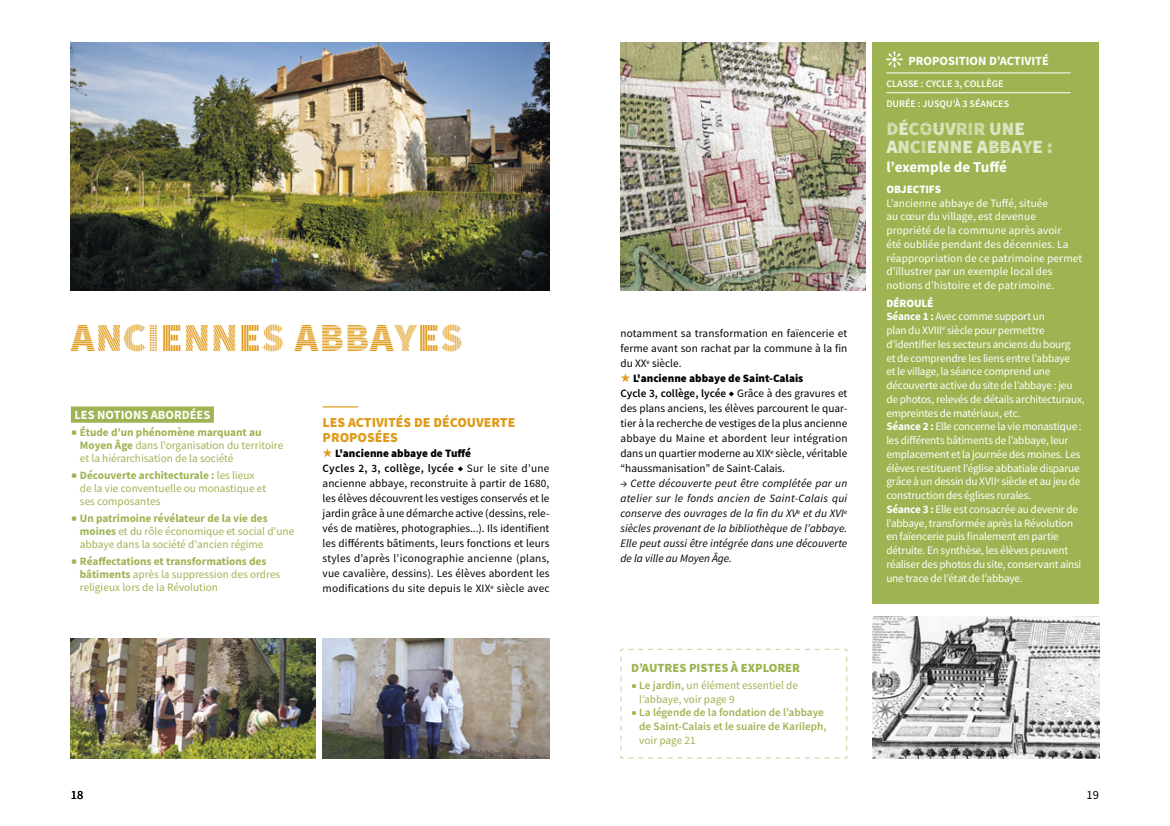
<style>
.page{position:relative;width:1170px;height:826px;background:#fff}
.page>*{position:absolute;margin:0;border:0;box-sizing:border-box;transform-origin:0 0}
.t1{font:40px "Source Sans Pro DISPLAY";letter-spacing:.02em;color:#df9b1b}
.t2{font:18.75px/18.8px "Source Sans Pro DISPLAY";color:#fff}
.t3{font:700 15px "Source Sans Pro";color:#fff}
.t4{font:900 13.75px/15px "Source Sans Pro";color:#df9b1b}
.t5{font:700 12.5px "Source Sans Pro";color:#fff}
.t6{font:900 12.5px "Source Sans Pro";color:#9eb452}
.t7{font:12.5px "Source Sans Pro";color:#000}
.t8{font:11.25px/15px "Source Sans Pro";color:#000}
.t9{font:11.25px/13.8px "Source Sans Pro";letter-spacing:-.015em;color:#fff}
.t10{font:11.25px/13.1px "Source Sans Pro";color:#9eb452}
.t11{font:italic 11.25px/15px "Source Sans Pro";color:#000;text-align:justify}
.t12{font:11.25px/13.8px "Source Sans Pro";letter-spacing:.005em;color:#fff}
.t13{font:600 11.25px/13.8px "Source Sans Pro";color:#9eb452}
.t14{font:900 11.25px "Source Sans Pro";letter-spacing:-.01em;color:#fff}
.t15{font:600 10px/19.6px "Source Sans Pro";color:#fff}
.s1{font-weight:700}
.s2{color:#df9b1b}
.s3{font-weight:900}
.s4{font-weight:600}
.s5{font-weight:900;font-size:6.25px}
</style>
<div class="page">
<img style="left:71px;top:43px;width:478px;height:248px">
<div style="left:71px;top:406px;width:143px;height:17px;background:#9eb452"></div>
<hr style="left:322px;top:406px;width:36px;height:1px;background:#df9b1b">
<img style="left:71px;top:638px;width:244px;height:120px">
<img style="left:620px;top:43px;width:245px;height:248px">
<img style="left:322px;top:638px;width:227px;height:120px">
<img style="left:872px;top:617px;width:226px;height:141px">
<div style="left:872px;top:43px;width:226px;height:560px;background:#9eb452"></div>
<svg style="left:886px;top:51px;width:16px;height:16px"></svg>
<hr style="left:886px;top:73px;width:184px;height:1px;background:#fff">
<hr style="left:886px;top:92px;width:184px;height:1px;background:#fff">
<svg style="left:620px;top:648px;width:227px;height:111px"></svg>
<h1 class="t1" style="left:71px;top:317px;width:393px">ANCIENNES ABBAYES</h1>
<p class="t5" style="left:74px;top:406px;width:137px">LES NOTIONS ABORDÉES</p>
<p class="t10" style="left:80px;top:425px;width:205px"><span class="s1">Étude d’un phénomène marquant au<br>Moyen Âge</span> dans l'organisation du territoire et la hiérarchisation de la société</p>
<p class="t10" style="left:80px;top:468px;width:188px"><span class="s1">Découverte architecturale :</span> les lieux de la vie conventuelle ou monastique et ses composantes</p>
<p class="t10" style="left:80px;top:511px;width:216px"><span class="s1">Un patrimoine révélateur de la vie des moines</span> et du rôle économique et social d’une abbaye dans la société d'ancien régime</p>
<p class="t10" style="left:80px;top:554px;width:202px"><span class="s1">Réaffectations et transformations des bâtiments</span> après la suppression des ordres religieux lors de la Révolution</p>
<p class="t4" style="left:322px;top:415px;width:194px">LES ACTIVITÉS DE DÉCOUVERTE<br>PROPOSÉES</p>
<p class="t8" style="left:322px;top:446px;width:228px"><span class="s2">★</span> <span class="s3">L'ancienne abbaye de Tuffé<br></span><span class="s4">Cycles 2, 3, collège, lycée</span> <span class="s5">◆</span> Sur le site d'une ancienne abbaye, reconstruite à partir de 1680, les élèves découvrent les vestiges conservés et le jardin grâce à une démarche active (dessins, rele&shy;vés de matières, photographies...). Ils identifient les différents bâtiments, leurs fonctions et leurs styles d’après l’iconographie ancienne (plans, vue cavalière, dessins). Les élèves abordent les modifications du site depuis le XIX<sup>e</sup> siècle avec</p>
<p class="t8" style="left:620px;top:326px;width:228px;text-align:justify">notamment sa transformation en faïencerie et ferme avant son rachat par la commune à la fin du XX<sup>e</sup> siècle.</p>
<p class="t8" style="left:620px;top:371px;width:228px"><span class="s2">★</span> <span class="s3">L'ancienne abbaye de Saint-Calais<br></span><span class="s4">Cycle 3, collège, lycée</span> <span class="s5">◆</span> Grâce à des gravures et des plans anciens, les élèves parcourent le quar&shy;tier à la recherche de vestiges de la plus ancienne abbaye du Maine et abordent leur intégration dans un quartier moderne au XIX<sup>e</sup> siècle, véritable “haussmanisation” de Saint-Calais.</p>
<p class="t11" style="left:620px;top:476px;width:228px">→ Cette découverte peut être complétée par un atelier sur le fonds ancien de Saint-Calais qui conserve des ouvrages de la fin du XV<sup>e</sup> et du XVI<sup>e </sup>siècles provenant de la bibliothèque de l’abbaye.<br>Elle peut aussi être intégrée dans une découverte de la ville au Moyen Âge.</p>
<p class="t6" style="left:631px;top:658px;width:170px">D’AUTRES PISTES À EXPLORER</p>
<p class="t10" style="left:639px;top:678px;width:160px;line-height:13.8px"><span class="s4">Le jardin,</span> un élément essentiel de l’abbaye, voir page 9</p>
<p class="t13" style="left:639px;top:705px;width:189px">La légende de la fondation de l’abbaye de Saint-Calais et le suaire de Karileph,</p>
<p class="t10" style="left:639px;top:733px;width:58px">voir page 21</p>
<p class="t5" style="left:908px;top:52px;width:142px">PROPOSITION D’ACTIVITÉ</p>
<p class="t15" style="left:886px;top:74px;width:124px">CLASSE : CYCLE 3, COLLÈGE<br>DURÉE : JUSQU’À 3 SÉANCES</p>
<h2 class="t2" style="left:886px;top:119px;width:168px">DÉCOUVRIR UNE<br>ANCIENNE ABBAYE :</h2>
<h3 class="t3" style="left:886px;top:157px;width:122px">l’exemple de Tuffé</h3>
<p class="t14" style="left:886px;top:181px;width:56px">OBJECTIFS</p>
<p class="t12" style="left:886px;top:196px;width:197px">L’ancienne abbaye de Tuffé, située<br>au cœur du village, est devenue propriété de la commune après avoir<br>été oubliée pendant des décennies. La réappropriation de ce patrimoine permet d’illustrer par un exemple local des notions d’histoire et de patrimoine.</p>
<p class="t9" style="left:886px;top:296px;width:200px"><span class="s3">DÉROULÉ<br></span><span class="s1">Séance 1 :</span> Avec comme support un<br>plan du XVIII<sup>e</sup> siècle pour permettre d’identifier les secteurs anciens du bourg<br>et de comprendre les liens entre l’abbaye<br>et le village, la séance comprend une découverte active du site de l’abbaye : jeu de photos, relevés de détails architecturaux, empreintes de matériaux, etc.<br><span class="s1">Séance 2 :</span> Elle concerne la vie monastique : les différents bâtiments de l’abbaye, leur emplacement et la journée des moines. Les élèves restituent l’église abbatiale disparue grâce à un dessin du XVII<sup>e</sup> siècle et au jeu de construction des églises rurales.<br><span class="s1">Séance 3 :</span> Elle est consacrée au devenir de l’abbaye, transformée après la Révolution en faïencerie puis finalement en partie détruite. En synthèse, les élèves peuvent réaliser des photos du site, conservant ainsi une trace de l’état de l’abbaye.</p>
<p class="t7" style="left:71px;top:787px;width:14px">18</p>
<p class="t7" style="left:1086px;top:787px;width:14px">19</p>
</div>
